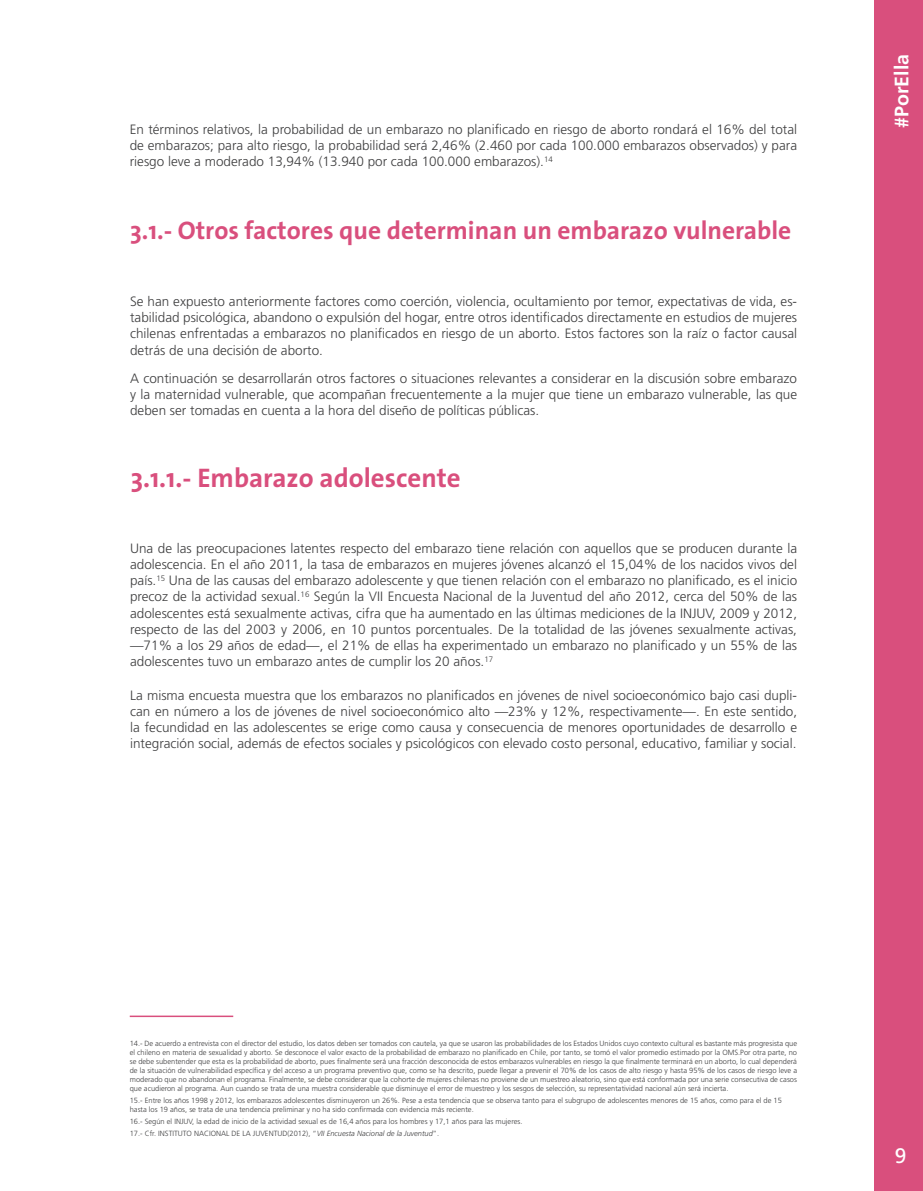
<style>
.page{position:relative;width:923px;height:1191px;background:#fff}
.page>*{position:absolute;margin:0;border:0;box-sizing:border-box;transform-origin:0 0}
.t1{font:700 27px "The Sans";color:#d94f7d}
.t2{font:700 25.5px "The Sans";color:#d94f7d}
.t3{font:21px "Frutiger LT Std";color:#fff}
.t4{font:700 19.5px "Frutiger LT Std";color:#fff}
.t5{font:300 13.5px/16.2px "Frutiger LT Std";color:#3e3e3f;text-align:justify}
.t6{font:300 7.5px/9px "Frutiger LT Std";color:#3e3e3f;text-align:justify}
.s1{font-style:italic}
</style>
<div class="page">
<div style="left:873px;top:0;width:50px;height:1191px;background:#d94f7d"></div>
<hr style="left:130px;top:1015px;width:103px;height:2px;background:#d94f7d">
<p class="t5" style="left:130px;top:121px;width:669px">En términos relativos, la probabilidad de un embarazo no planificado en riesgo de aborto rondará el 16% del total de embarazos; para alto riesgo, la probabilidad será 2,46% (2.460 por cada 100.000 embarazos observados) y para riesgo leve a moderado 13,94% (13.940 por cada 100.000 embarazos).<sup>14</sup></p>
<p class="t2" style="left:130px;top:209px;width:663px">3.1.- Otros factores que determinan un embarazo vulnerable</p>
<p class="t5" style="left:130px;top:293px;width:668px">Se han expuesto anteriormente factores como coerción, violencia, ocultamiento por temor, expectativas de vida, es&shy;tabilidad psicológica, abandono o expulsión del hogar, entre otros identificados directamente en estudios de mujeres chilenas enfrentadas a embarazos no planificados en riesgo de un aborto. Estos factores son la raíz o factor causal detrás de una decisión de aborto.</p>
<p class="t5" style="left:130px;top:370px;width:668px">A continuación se desarrollarán otros factores o situaciones relevantes a considerar en la discusión sobre embarazo y la maternidad vulnerable, que acompañan frecuentemente a la mujer que tiene un embarazo vulnerable, las que deben ser tomadas en cuenta a la hora del diseño de políticas públicas.</p>
<p class="t1" style="left:131px;top:455px;width:332px">3.1.1.- Embarazo adolescente</p>
<p class="t5" style="left:130px;top:540px;width:668px">Una de las preocupaciones latentes respecto del embarazo tiene relación con aquellos que se producen durante la adolescencia. En el año 2011, la tasa de embarazos en mujeres jóvenes alcanzó el 15,04% de los nacidos vivos del país.<sup>15</sup> Una de las causas del embarazo adolescente y que tienen relación con el embarazo no planificado, es el inicio precoz de la actividad sexual.<sup>16</sup> Según la VII Encuesta Nacional de la Juventud del año 2012, cerca del 50% de las adolescentes está sexualmente activas, cifra que ha aumentado en las últimas mediciones de la INJUV, 2009 y 2012, respecto de las del 2003 y 2006, en 10 puntos porcentuales. De la totalidad de las jóvenes sexualmente activas, —71% a los 29 años de edad—, el 21% de ellas ha experimentado un embarazo no planificado y un 55% de las adolescentes tuvo un embarazo antes de cumplir los 20 años.<sup>17</sup></p>
<p class="t5" style="left:130px;top:687px;width:668px">La misma encuesta muestra que los embarazos no planificados en jóvenes de nivel socioeconómico bajo casi dupli&shy;can en número a los de jóvenes de nivel socioeconómico alto —23% y 12%, respectivamente—. En este sentido, la fecundidad en las adolescentes se erige como causa y consecuencia de menores oportunidades de desarrollo e integración social, además de efectos sociales y psicológicos con elevado costo personal, educativo, familiar y social.</p>
<h3 class="t4" style="left:890px;top:128px;width:75px;rotate:-90deg">#PorElla</h3>
<p class="t6" style="left:130px;top:1039px;width:669px">14.- De acuerdo a entrevista con el director del estudio, los datos deben ser tomados con cautela, ya que se usaron las probabilidades de los Estados Unidos cuyo contexto cultural es bastante más progresista que el chileno en materia de sexualidad y aborto. Se desconoce el valor exacto de la probabilidad de embarazo no planificado en Chile, por tanto, se tomó el valor promedio estimado por la OMS.Por otra parte, no se debe subentender que esta es la probabilidad de aborto, pues finalmente será una fracción desconocida de estos embarazos vulnerables en riesgo la que finalmente terminará en un aborto, lo cual dependerá de la situación de vulnerabilidad específica y del acceso a un programa preventivo que, como se ha descrito, puede llegar a prevenir el 70% de los casos de alto riesgo y hasta 95% de los casos de riesgo leve a moderado que no abandonan el programa. Finalmente, se debe considerar que la cohorte de mujeres chilenas no proviene de un muestreo aleatorio, sino que está conformada por una serie consecutiva de casos que acudieron al programa. Aun cuando se trata de una muestra considerable que disminuye el error de muestreo y los sesgos de selección, su representatividad nacional aún será incierta.</p>
<p class="t6" style="left:130px;top:1096px;width:653px">15.- Entre los años 1998 y 2012, los embarazos adolescentes disminuyeron un 26%. Pese a esta tendencia que se observa tanto para el subgrupo de adolescentes menores de 15 años, como para el de 15 hasta los 19 años, se trata de una tendencia preliminar y no ha sido confirmada con evidencia más reciente.</p>
<p class="t6" style="left:130px;top:1117px;width:394px">16.- Según el INJUV, la edad de inicio de la actividad sexual es de 16,4 años para los hombres y 17,1 años para las mujeres.</p>
<p class="t6" style="left:130px;top:1129px;width:311px">17.- Cfr. INSTITUTO NACIONAL DE LA JUVENTUD(2012), “<span class="s1">VII Encuesta Nacional de la Juventud</span>”.</p>
<h3 class="t3" style="left:895px;top:1143px;width:13px">9</h3>
</div>
